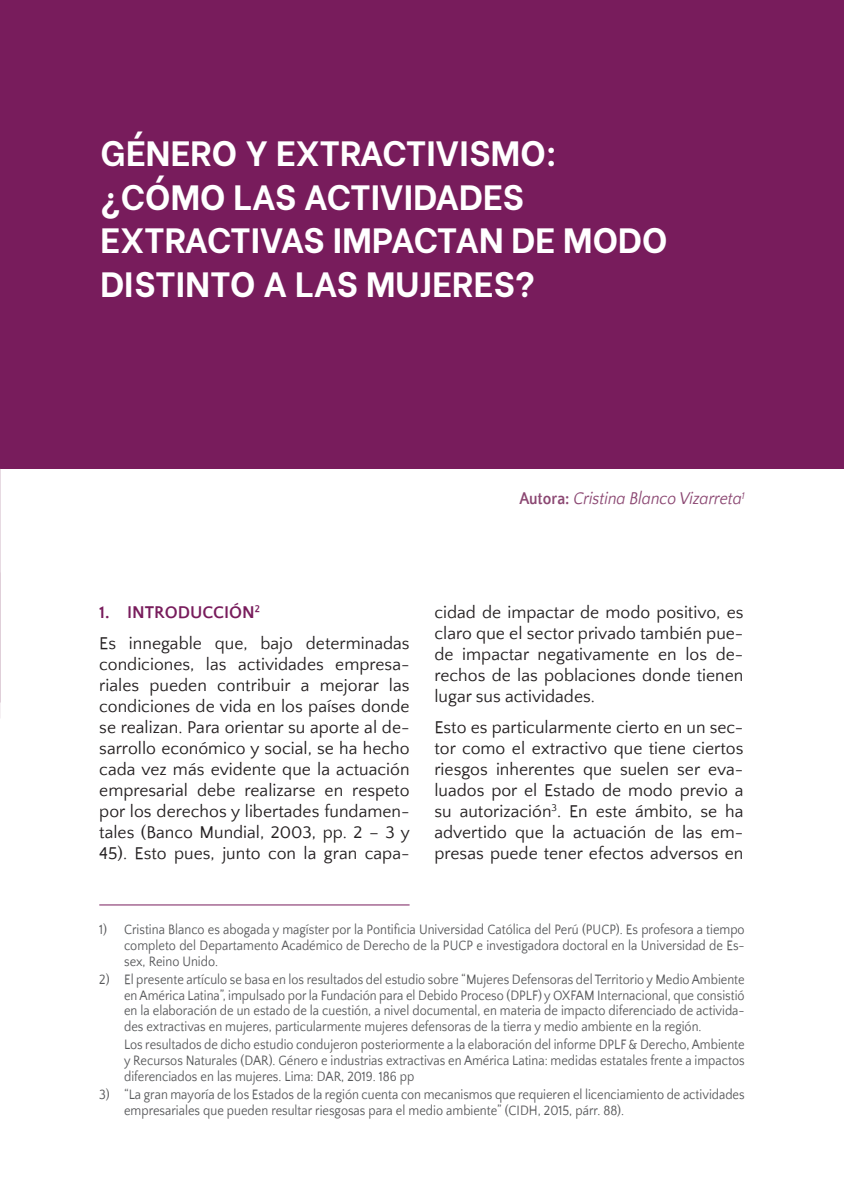
<style>
.page{position:relative;width:844px;height:1191px;background:#fff}
.page>*{position:absolute;margin:0;border:0;box-sizing:border-box;transform-origin:0 0}
.t1{font:700 35px/43.8px "Be Vietnam";color:#fff}
.t2{font:17.5px/21px "Quattrocento Sans";color:#231f20;text-align:justify}
.t3{font:italic 17.5px "Quattrocento Sans";color:#8b4772;scale:.9 1}
.t4{font:14px/15.8px "Quattrocento Sans";color:#57585a;text-align:justify;scale:.9 1}
.s1{font-weight:700;font-style:normal}
.s2{font-weight:700;color:#781c5c}
</style>
<div class="page">
<div style="left:0;top:0;width:843px;height:468px;background:#781c5c"></div>
<hr style="left:99px;top:904px;width:310px;height:1px;background:#781c5c">
<h1 class="t1" style="left:100px;top:128px;width:568px">GÉNERO Y EXTRACTIVISMO: ¿CÓMO LAS ACTIVIDADES<br>EXTRACTIVAS IMPACTAN DE MODO<br>DISTINTO A LAS MUJERES?</h1>
<p class="t3" style="left:519px;top:489px;width:252px"><span class="s1">Autora:</span> Cristina Blanco Vizarreta<sup>1</sup></p>
<p class="t2" style="left:99px;top:597px;width:312px;line-height:31px"><span class="s2">1. INTRODUCCIÓN</span><sup>2<br></sup>Es innegable que, bajo determinadas</p>
<p class="t2" style="left:99px;top:654px;width:312px">condiciones, las actividades empresa&shy;riales pueden contribuir a mejorar las condiciones de vida en los países donde se realizan. Para orientar su aporte al de&shy;sarrollo económico y social, se ha hecho cada vez más evidente que la actuación empresarial debe realizarse en respeto por los derechos y libertades fundamen&shy;tales (Banco Mundial, 2003, pp. 2 – 3 y 45). Esto pues, junto con la gran capa-</p>
<p class="t2" style="left:434px;top:602px;width:310px">cidad de impactar de modo positivo, es claro que el sector privado también pue&shy;de impactar negativamente en los de&shy;rechos de las poblaciones donde tienen lugar sus actividades.</p>
<p class="t2" style="left:434px;top:717px;width:310px">Esto es particularmente cierto en un sec&shy;tor como el extractivo que tiene ciertos riesgos inherentes que suelen ser eva&shy;luados por el Estado de modo previo a su autorización<sup>3</sup>. En este ámbito, se ha advertido que la actuación de las em&shy;presas puede tener efectos adversos en</p>
<p class="t4" style="left:124px;top:922px;width:690px;text-indent:-25px">1) Cristina Blanco es abogada y magíster por la Pontificia Universidad Católica del Perú (PUCP). Es profesora a tiempo completo del Departamento Académico de Derecho de la PUCP e investigadora doctoral en la Universidad de Es&shy;sex, Reino Unido.</p>
<p class="t4" style="left:124px;top:972px;width:690px;text-align:left;text-indent:-25px">2) El presente artículo se basa en los resultados del estudio sobre “Mujeres Defensoras del Territorio y Medio Ambiente en América Latina”, impulsado por la Fundación para el Debido Proceso (DPLF) y OXFAM Internacional, que consistió en la elaboración de un estado de la cuestión, a nivel documental, en materia de impacto diferenciado de activida&shy;des extractivas en mujeres, particularmente mujeres defensoras de la tierra y medio ambiente en la región.</p>
<p class="t4" style="left:124px;top:1037px;width:690px">Los resultados de dicho estudio condujeron posteriormente a la elaboración del informe DPLF &amp; Derecho, Ambiente y Recursos Naturales (DAR). Género e industrias extractivas en Amé rica Latina: medidas estatales frente a impactos diferenciados en las mujeres. Lima: DAR, 2019. 186 pp</p>
<p class="t4" style="left:124px;top:1087px;width:690px;text-indent:-25px">3) “La gran mayoría de los Estados de la región cuenta con mecanismos que requieren el licenciamiento de actividades empresariales que pueden resultar riesgosas para el medio ambiente” (CIDH, 2015, párr. 88).</p>
</div>
